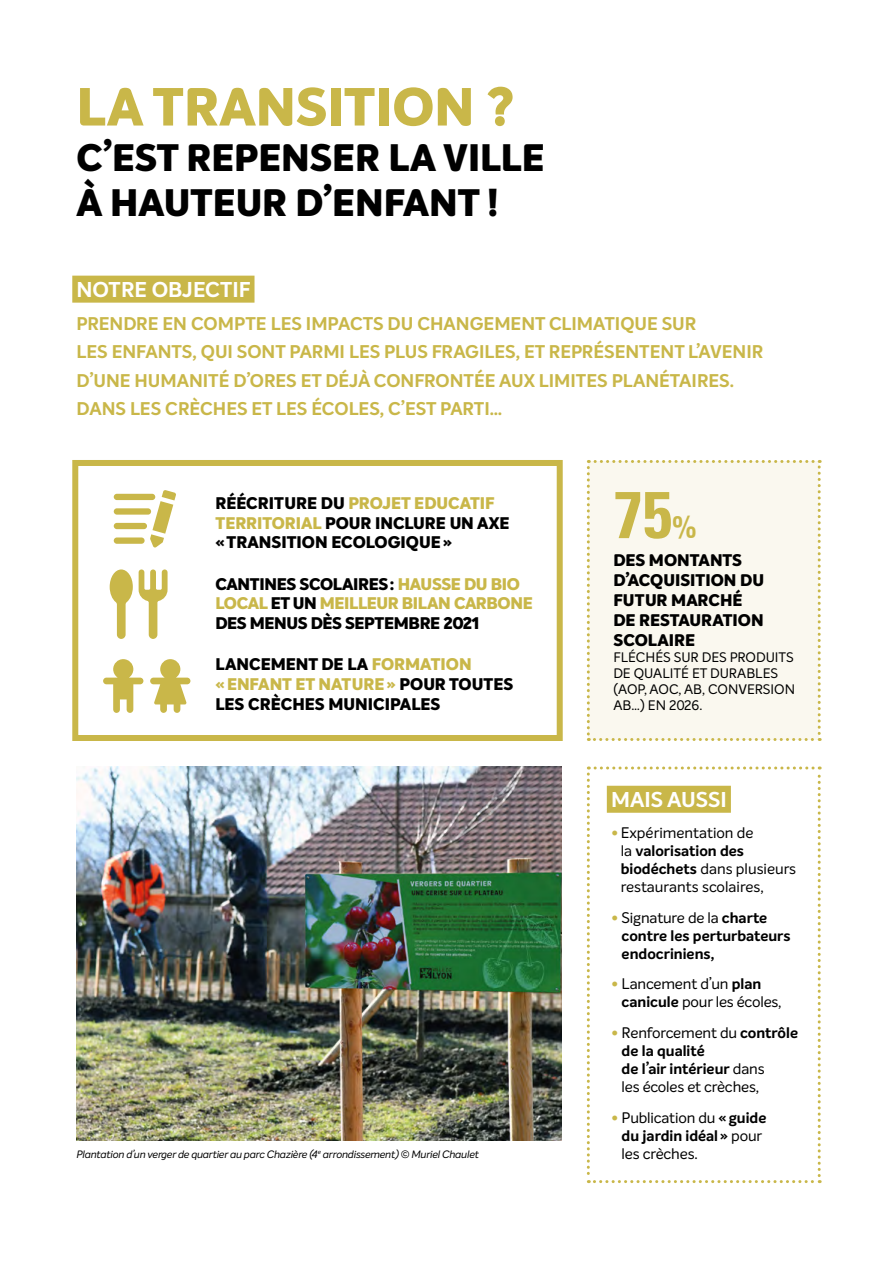
<style>
.page{position:relative;width:893px;height:1263px;background:#fff}
.page>*{position:absolute;margin:0;border:0;box-sizing:border-box;transform-origin:0 0}
.t1{font:700 condensed 66px "Univers";color:#c9b749}
.TITRE_2{font:800 52.5px "Intelo";color:#c9b749}
.TITRE_2-2{font:800 37.5px/45px "Intelo";color:#000}
.t2{font:700 21px "Intelo Alt";color:#fff}
.t3{font:700 18px/28.5px "Intelo Alt";color:#c9b749}
.t4{font:800 16.5px/19.8px "Intelo Alt";letter-spacing:-.01em;color:#000}
.t5{font:800 16.5px/19.8px "Intelo";color:#000}
.t6{font:15px/18px "Intelo";letter-spacing:-.01em;color:#000}
.t7{font:700 15px/18px "Intelo Alt";color:#000}
.t8{font:13.5px/16.2px "Intelo";color:#000}
.LÉGENDES_ACTIONS{font:italic 10.5px "Intelo";letter-spacing:-.02em;color:#000}
.s1{color:#c9b749}
.s2{font-size:31.5px}
.s3{font-family:"DIN Pro";font-weight:700;color:#c9b749}
.s4{font-family:"Intelo Alt";font-weight:700}
.s5{font-family:"DIN Pro";color:#c9b749}
.s6{font-family:"Intelo";font-weight:400}
</style>
<div class="page">
<div style="left:587px;top:460px;width:234px;height:281px;background:#faf8ef"></div>
<div style="left:72px;top:276px;width:182px;height:27px;background:#c9b749"></div>
<div style="left:72px;top:460px;width:491px;height:281px;background:#fff;border:6px solid #c9b749"></div>
<svg style="left:587px;top:766px;width:234px;height:417px"></svg>
<svg style="left:139px;top:569px;width:29px;height:70px"></svg>
<svg style="left:110px;top:569px;width:23px;height:70px"></svg>
<svg style="left:150px;top:490px;width:26px;height:58px"></svg>
<div style="left:114px;top:494px;width:41px;height:6px;background:#c9b749;border-radius:3px"></div>
<div style="left:114px;top:508px;width:37px;height:7px;background:#c9b749;border-radius:3px"></div>
<div style="left:114px;top:523px;width:33px;height:6px;background:#c9b749;border-radius:3px"></div>
<div style="left:114px;top:537px;width:31px;height:7px;background:#c9b749;border-radius:3px"></div>
<svg style="left:103px;top:659px;width:87px;height:54px"></svg>
<img style="left:77px;top:766px;width:484px;height:374px">
<p class="TITRE_2" style="left:77px;top:73px;width:439px">LA TRANSITION ?</p>
<p class="TITRE_2-2" style="left:77px;top:136px;width:469px">C’EST REPENSER LA VILLE<br>À HAUTEUR D’ENFANT !</p>
<p class="t2" style="left:77px;top:276px;width:176px">NOTRE OBJECTIF</p>
<p class="t3" style="left:77px;top:309px;width:688px">PRENDRE EN COMPTE LES IMPACTS DU CHANGEMENT CLIMATIQUE SUR<br>LES ENFANTS, QUI SONT PARMI LES PLUS FRAGILES, ET REPRÉSENTENT L’AVENIR D’UNE HUMANITÉ D’ORES ET DÉJÀ CONFRONTÉE AUX LIMITES PLANÉTAIRES.<br>DANS LES CRÈCHES ET LES ÉCOLES, C’EST PARTI…</p>
<p class="t4" style="left:215px;top:494px;width:295px">RÉÉCRITURE DU <span class="s1">PROJET EDUCATIF<br>TERRITORIAL</span> POUR INCLURE UN AXE «TRANSITION ECOLOGIQUE»</p>
<p class="t4" style="left:215px;top:574px;width:319px">CANTINES SCOLAIRES: <span class="s1">HAUSSE DU BIO<br>LOCAL</span> ET UN <span class="s1">MEILLEUR BILAN CARBONE<br></span>DES MENUS DÈS SEPTEMBRE 2021</p>
<p class="t4" style="left:215px;top:655px;width:299px">LANCEMENT DE LA <span class="s1">FORMATION «ENFANT ET NATURE»</span> POUR TOUTES<br>LES CRÈCHES MUNICIPALES</p>
<p class="t1" style="left:613px;top:474px;width:85px">75<span class="s2">%</span></p>
<p class="t5" style="left:613px;top:551px;width:152px">DES MONTANTS<br>D’ACQUISITION DU<br>FUTUR MARCHÉ<br>DE RESTAURATION<br>SCOLAIRE</p>
<p class="t8" style="left:613px;top:649px;width:183px">FLÉCHÉS SUR DES PRODUITS<br>DE QUALITÉ ET DURABLES (AOP, AOC, AB, CONVERSION<br>AB…) EN 2026.</p>
<p class="t2" style="left:611px;top:786px;width:117px">MAIS AUSSI</p>
<p class="t6" style="left:621px;top:823px;width:177px;text-indent:-10px"><span class="s3">•</span> Expérimentation de<br>la <span class="s4">valorisation des biodéchets</span> dans plusieurs restaurants scolaires,</p>
<p class="t7" style="left:622px;top:908px;width:170px;text-indent:-11px"><span class="s5">•</span> <span class="s6">Signature de la</span> charte contre les perturbateurs endocriniens,</p>
<p class="t6" style="left:622px;top:975px;width:161px;text-indent:-11px"><span class="s3">•</span> Lancement d’un <span class="s4">plan canicule</span> pour les écoles,</p>
<p class="t6" style="left:622px;top:1024px;width:178px;text-indent:-11px"><span class="s3">•</span> Renforcement du <span class="s4">contrôle de la qualité<br>de l’air intérieur</span> dans<br>les écoles et crèches,</p>
<p class="t7" style="left:611px;top:1109px;width:157px;text-align:center"><span class="s5">•</span> <span class="s6">Publication du</span> «guide du jardin idéal» <span class="s6">pour</span></p>
<p class="LÉGENDES_ACTIONS" style="left:77px;top:1147px;width:404px">Plantation d’un verger de quartier au parc Chazière (4<sup>e</sup> arrondissement) © Muriel Chaulet</p>
<p class="t6" style="left:622px;top:1144px;width:78px">les crèches.</p>
</div>
